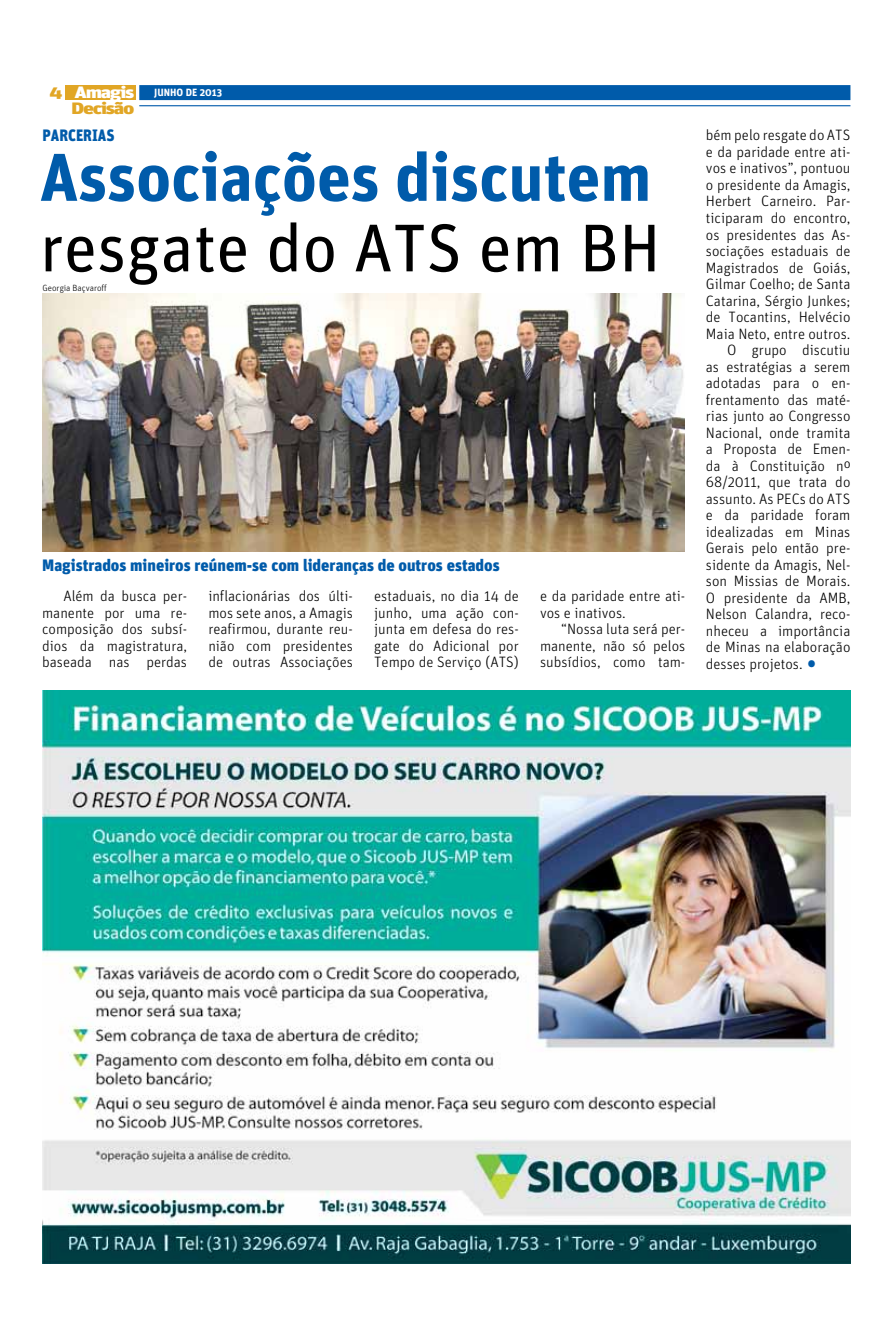
<style>
.page{position:relative;width:893px;height:1319px;background:#fff}
.page>*{position:absolute;margin:0;border:0;box-sizing:border-box;transform-origin:0 0}
.t1{font:700 67.5px "Unit";color:#005baa}
.t2{font:67.5px "Unit";color:#000}
.t3{font:300 37.5px "Unit";color:#005baa}
.t4{font:900 16.5px "Unit";color:#005baa}
.t5{font:900 16.5px "Unit";color:#005baa;scale:.9 1}
.t6{font:900 16.5px "Unit";color:#e1a625;scale:1.33 1}
.t7{font:900 16.5px "Unit";color:#fff;scale:1.33 1}
.t8{font:300 15px/16.5px "Unit";color:#000;text-align:justify}
.t9{font:700 10.5px "Unit";color:#fff}
.t10{font:300 9px "Unit";color:#000}
</style>
<div class="page">
<div style="left:66px;top:85px;width:70px;height:15px;background:#e1a625"></div>
<div style="left:139px;top:85px;width:711px;height:15px;background:#005baa"></div>
<hr style="left:139px;top:105px;width:711px;height:1px;background:#005baa">
<img style="left:43px;top:690px;width:807px;height:573px">
<img style="left:43px;top:293px;width:642px;height:258px">
<p class="t7" style="left:75px;top:82px;width:47px">Amagis</p>
<p class="t6" style="left:71px;top:98px;width:49px">Decisão</p>
<p class="t6" style="left:49px;top:82px;width:12px">4</p>
<p class="t9" style="left:154px;top:85px;width:70px">JUNHO de 2013</p>
<p class="t5" style="left:43px;top:125px;width:81px">parcerias</p>
<p class="t8" style="left:706px;top:127px;width:146px">bém pelo resgate do ATS</p>
<p class="t8" style="left:706px;top:143px;width:146px">e da paridade entre ati-</p>
<p class="t8" style="left:706px;top:160px;width:146px">vos e inativos”, pontuou</p>
<p class="t8" style="left:706px;top:176px;width:146px">o presidente da Amagis,</p>
<p class="t8" style="left:706px;top:193px;width:146px">Herbert Carneiro. Par-</p>
<p class="t8" style="left:706px;top:209px;width:146px">ticiparam do encontro,</p>
<p class="t8" style="left:706px;top:226px;width:146px">os presidentes das As-</p>
<p class="t8" style="left:706px;top:242px;width:146px">sociações estaduais de</p>
<p class="t8" style="left:706px;top:259px;width:146px">Magistrados de Goiás,</p>
<p class="t8" style="left:706px;top:275px;width:146px">Gilmar Coelho; de Santa</p>
<p class="t8" style="left:706px;top:292px;width:146px">Catarina, Sérgio Junkes;</p>
<p class="t8" style="left:706px;top:308px;width:146px">de Tocantins, Helvécio</p>
<p class="t8" style="left:706px;top:325px;width:146px">Maia Neto, entre outros.</p>
<p class="t8" style="left:727px;top:341px;width:125px">O grupo discutiu</p>
<p class="t8" style="left:706px;top:358px;width:146px">as estratégias a serem</p>
<p class="t8" style="left:706px;top:374px;width:146px">adotadas para o en-</p>
<p class="t8" style="left:706px;top:391px;width:146px">frentamento das maté-</p>
<p class="t8" style="left:706px;top:407px;width:146px">rias junto ao Congresso</p>
<p class="t8" style="left:706px;top:424px;width:146px">Nacional, onde tramita</p>
<p class="t8" style="left:706px;top:440px;width:146px">a Proposta de Emen-</p>
<p class="t8" style="left:706px;top:457px;width:146px">da à Constituição nº</p>
<p class="t8" style="left:706px;top:473px;width:146px">68/2011, que trata do</p>
<p class="t8" style="left:706px;top:490px;width:146px">assunto. As PECs do ATS</p>
<p class="t8" style="left:706px;top:506px;width:146px">e da paridade foram</p>
<p class="t8" style="left:706px;top:523px;width:146px">idealizadas em Minas</p>
<p class="t8" style="left:706px;top:539px;width:146px">Gerais pelo então pre-</p>
<p class="t8" style="left:706px;top:556px;width:146px">sidente da Amagis, Nel-</p>
<p class="t8" style="left:706px;top:572px;width:146px">son Missias de Morais.</p>
<p class="t8" style="left:706px;top:589px;width:146px">O presidente da AMB,</p>
<p class="t8" style="left:706px;top:605px;width:146px">Nelson Calandra, reco-</p>
<p class="t8" style="left:706px;top:622px;width:146px">nheceu a importância</p>
<p class="t8" style="left:706px;top:638px;width:146px">de Minas na elaboração</p>
<p class="t8" style="left:706px;top:655px;width:98px">desses projetos.</p>
<h2 class="t3" style="left:806px;top:641px;width:13px">•</h2>
<h1 class="t1" style="left:40px;top:136px;width:613px">Associações discutem</h1>
<h1 class="t2" style="left:40px;top:208px;width:623px">resgate do ATS em BH</h1>
<p class="t10" style="left:43px;top:282px;width:66px">Georgia Baçvaroff</p>
<p class="t4" style="left:42px;top:554px;width:459px">Magistrados mineiros reúnem-se com lideranças de outros estados</p>
<p class="t8" style="left:208px;top:587px;width:146px">inflacionárias dos últi&shy;mos sete anos, a Amagis reafirmou, durante reu&shy;nião com presidentes de outras Associações</p>
<p class="t8" style="left:374px;top:587px;width:146px">estaduais, no dia 14 de junho, uma ação con&shy;junta em defesa do res&shy;gate do Adicional por Tempo de Serviço (ATS)</p>
<p class="t8" style="left:540px;top:587px;width:147px">e da paridade entre ati&shy;vos e inativos.</p>
<p class="t8" style="left:42px;top:587px;width:146px;text-indent:21px">Além da busca per&shy;manente por uma re&shy;composição dos subsí&shy;dios da magistratura, baseada nas perdas</p>
<p class="t8" style="left:540px;top:620px;width:147px;text-indent:21px">“Nossa luta será per&shy;manente, não só pelos subsídios, como tam-</p>
</div>
